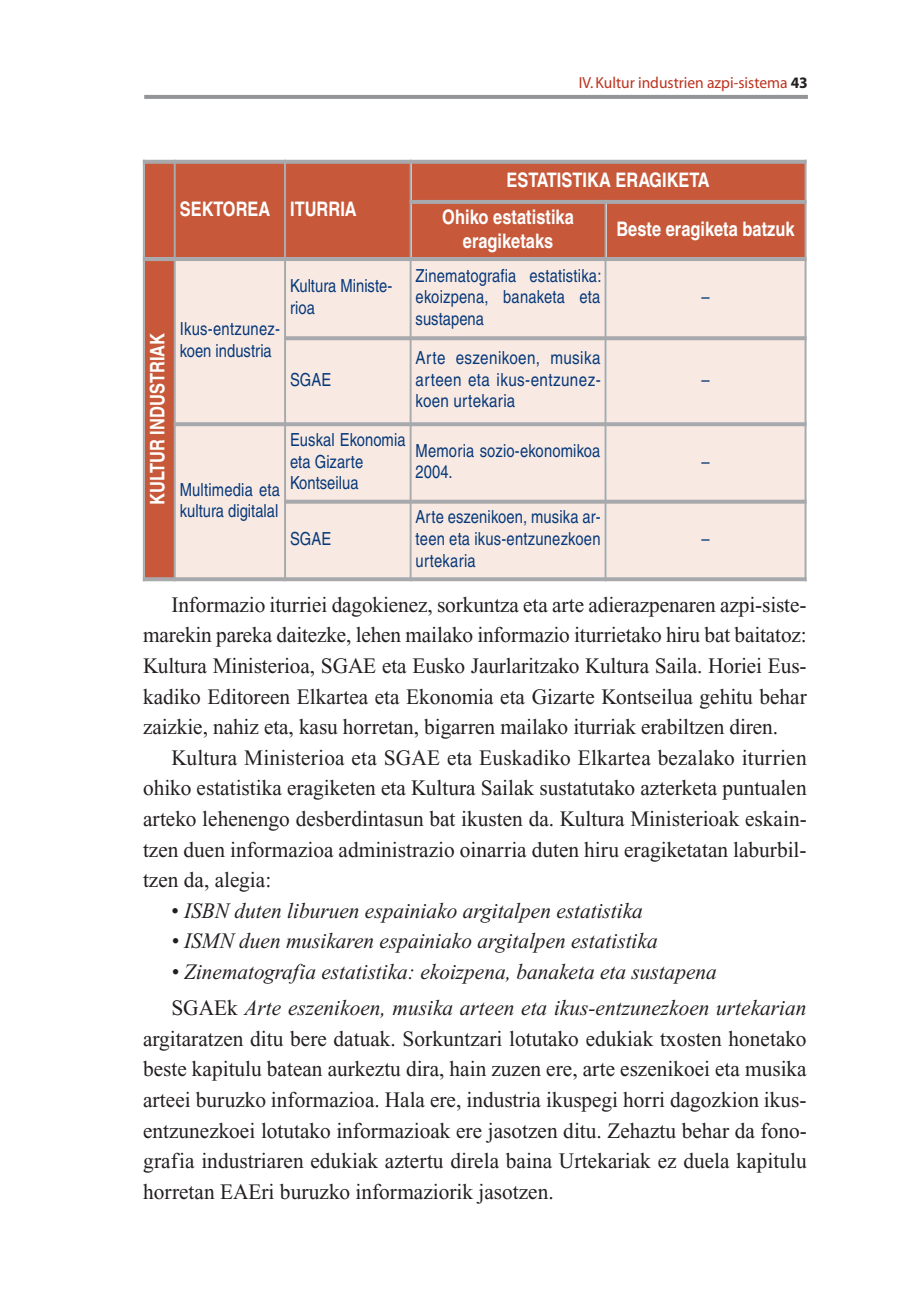
<style>
.page{position:relative;width:910px;height:1306px;background:#fff}
.page>*{position:absolute;margin:0;border:0;box-sizing:border-box;transform-origin:0 0}
.t1{font:22px/30.6px "Times New Roman";color:#231f20;text-align:justify}
.t2{font:italic 22px/36.2px "Times New Roman";color:#231f20}
.t3{font:700 20px/36.6px "Helvetica";color:#fff;scale:.82 1}
.t4{font:18px/21.6px "Helvetica";letter-spacing:.01em;color:#08397b;scale:.82 1}
.t5{font:18px/21.6px "Helvetica";letter-spacing:.01em;color:#08397b;text-align:justify;scale:.84 1}
.t6{font:16px "Myriad";color:#bc321d}
.s1{font-weight:700;color:#231f20}
.s2{font-style:normal}
</style>
<div class="page">
<svg style="left:142px;top:94px;width:666px;height:488px;background:#e9cabf"></svg>
<p class="t3" style="left:180px;top:192px;width:217px">SEKTOREA ITURRIA</p>
<p class="t6" style="left:578px;top:77px;width:230px">IV. Kultur industrien azpi-sistema <span class="s1">43</span></p>
<p class="t3" style="left:442px;top:163px;width:327px;text-indent:64px">ESTATISTIKA ERAGIKETA<br>Ohiko estatistika</p>
<p class="t3" style="left:463px;top:224px;width:112px">eragiketaks</p>
<p class="t3" style="left:616px;top:212px;width:219px">Beste eragiketa batzuk</p>
<p class="t3" style="left:141px;top:505px;width:211px;rotate:-90deg">KULTUR INDUSTRIAK</p>
<p class="t4" style="left:180px;top:320px;width:124px">Ikus-entzunez&shy;koen industria</p>
<p class="t4" style="left:180px;top:480px;width:124px">Multimedia eta kultura digitalal</p>
<p class="t4" style="left:290px;top:277px;width:126px">Kultura Ministe&shy;rioa</p>
<p class="t4" style="left:415px;top:266px;width:228px;text-align:justify">Zinematografia estatistika: ekoizpena, banaketa eta sustapena</p>
<p class="t4" style="left:290px;top:370px;width:52px">SGAE</p>
<p class="t5" style="left:415px;top:349px;width:222px">Arte eszenikoen, musika arteen eta ikus-entzunez&shy;koen urtekaria</p>
<p class="t4" style="left:290px;top:430px;width:142px">Euskal Ekonomia eta Gizarte<br>Kontseilua</p>
<p class="t4" style="left:415px;top:441px;width:227px">Memoria sozio-ekonomikoa<br>2004.</p>
<p class="t4" style="left:290px;top:529px;width:52px">SGAE</p>
<p class="t4" style="left:415px;top:508px;width:227px;text-align:justify">Arte eszenikoen, musika ar&shy;teen eta ikus-entzunezkoen urtekaria</p>
<p class="t4" style="left:701px;top:288px;width:12px">–</p>
<p class="t4" style="left:701px;top:370px;width:12px">–</p>
<p class="t4" style="left:701px;top:452px;width:12px">–</p>
<p class="t4" style="left:701px;top:529px;width:12px">–</p>
<p class="t1" style="left:143px;top:591px;width:665px;text-indent:28px">Informazio iturriei dagokienez, sorkuntza eta arte adierazpenaren azpi-siste&shy;marekin pareka daitezke, lehen mailako informazio iturrietako hiru bat baitatoz:<br>Kultura Ministerioa, SGAE eta Eusko Jaurlaritzako Kultura Saila. Horiei Eus&shy;kadiko Editoreen Elkartea eta Ekonomia eta Gizarte Kontseilua gehitu behar zaizkie, nahiz eta, kasu horretan, bigarren mailako iturriak erabiltzen diren.</p>
<p class="t1" style="left:143px;top:744px;width:665px;text-indent:28px">Kultura Ministerioa eta SGAE eta Euskadiko Elkartea bezalako iturrien ohiko estatistika eragiketen eta Kultura Sailak sustatutako azterketa puntualen arteko lehenengo desberdintasun bat ikusten da. Kultura Ministerioak eskain - tzen duen informazioa administrazio oinarria duten hiru eragiketatan laburbil - tzen da, alegia:</p>
<p class="t2" style="left:171px;top:894px;width:473px"><span class="s2">•</span> ISBN duten liburuen espainiako argitalpen estatistika</p>
<p class="t2" style="left:171px;top:924px;width:488px">• ISMN duen musikaren espainiako argitalpen estatistika</p>
<p class="t2" style="left:171px;top:955px;width:636px">• Zinematografia estatistika: ekoizpena, banaketa eta sustapena<br><span class="s2">SGAEk</span> Arte eszenikoen, musika arteen eta ikus-entzunezkoen urtekarian</p>
<p class="t1" style="left:143px;top:1025px;width:665px">argitaratzen ditu bere datuak. Sorkuntzari lotutako edukiak txosten honetako beste kapitulu batean aurkeztu dira, hain zuzen ere, arte eszenikoei eta musika arteei buruzko informazioa. Hala ere, industria ikuspegi horri dagozkion ikus&shy;entzunezkoei lotutako informazioak ere jasotzen ditu. Zehaztu behar da fono&shy;grafia industriaren edukiak aztertu direla baina Urtekariak ez duela kapitulu horretan EAEri buruzko informaziorik jasotzen.</p>
</div>
